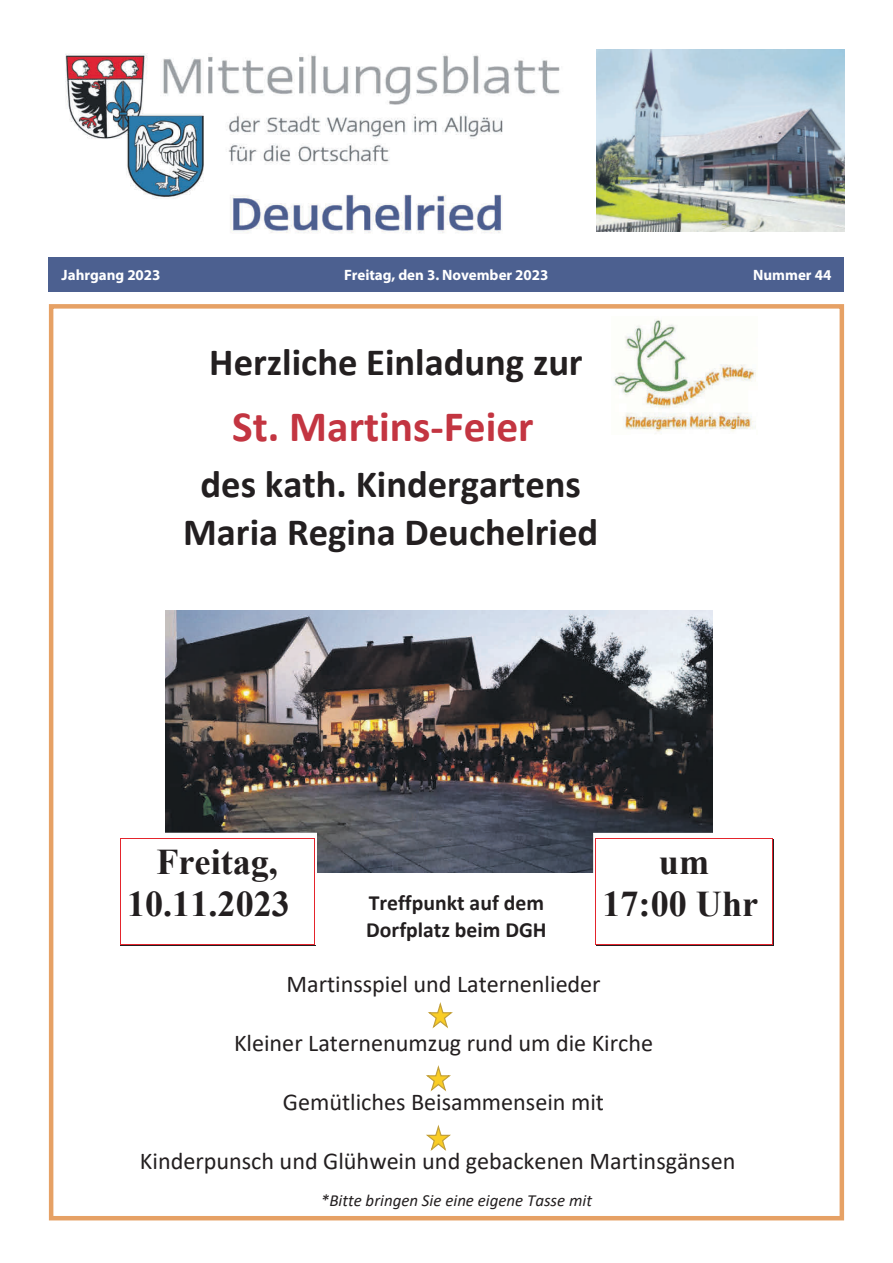
<style>
.page{position:relative;width:893px;height:1263px;background:#fff}
.page>*{position:absolute;margin:0;border:0;box-sizing:border-box;transform-origin:0 0}
.t1{font:700 43.35px "Calibri";color:#c33541}
.t2{font:700 38.7px/47.2px "Calibri";color:#231f20;text-align:center}
.t3{font:700 36.15px/42.3px "Times New Roman";color:#231f20;text-align:center}
.t4{font:24.15px "Calibri";color:#231f20}
.t5{font:700 21.75px/26.5px "Calibri";color:#231f20}
.t6{font:italic 16.95px "Calibri";color:#231f20}
.t7{font:700 15px "Myriad Pro";color:#fff}
</style>
<div class="page">
<div style="left:49px;top:257px;width:795px;height:34px;background:#4c6090"></div>
<img style="left:65px;top:53px;width:495px;height:181px">
<img style="left:596px;top:50px;width:248px;height:181px">
<img style="left:166px;top:610px;width:547px;height:263px">
<div style="left:118px;top:833px;width:198px;height:117px;background:#fff"></div>
<hr style="left:121px;top:838px;width:193px;height:1px;background:#e4242c">
<hr style="left:120px;top:839px;width:1px;height:43px;background:#e4242c">
<hr style="left:315px;top:839px;width:1px;height:43px;background:#231f20">
<hr style="left:314px;top:839px;width:1px;height:43px;background:#e4242c">
<hr style="left:121px;top:945px;width:193px;height:1px;background:#231f20">
<hr style="left:121px;top:944px;width:193px;height:1px;background:#e4242c">
<hr style="left:120px;top:882px;width:1px;height:62px;background:#e4242c">
<hr style="left:315px;top:882px;width:1px;height:62px;background:#231f20">
<hr style="left:314px;top:882px;width:1px;height:62px;background:#e4242c">
<div style="left:594px;top:833px;width:181px;height:117px;background:#fff"></div>
<hr style="left:596px;top:838px;width:176px;height:1px;background:#e4242c">
<hr style="left:595px;top:839px;width:1px;height:43px;background:#e4242c">
<hr style="left:773px;top:839px;width:1px;height:43px;background:#231f20">
<hr style="left:772px;top:839px;width:1px;height:43px;background:#e4242c">
<hr style="left:596px;top:945px;width:176px;height:1px;background:#231f20">
<hr style="left:596px;top:944px;width:176px;height:1px;background:#e4242c">
<hr style="left:595px;top:882px;width:1px;height:62px;background:#e4242c">
<hr style="left:773px;top:882px;width:1px;height:62px;background:#231f20">
<hr style="left:772px;top:882px;width:1px;height:62px;background:#e4242c">
<img style="left:613px;top:319px;width:143px;height:115px">
<svg style="left:428px;top:1002px;width:25px;height:27px"></svg>
<svg style="left:426px;top:1125px;width:25px;height:26px"></svg>
<svg style="left:426px;top:1065px;width:25px;height:27px"></svg>
<div style="left:49px;top:304px;width:795px;height:916px;border:4px solid #e6a165"></div>
<p class="t7" style="left:62px;top:265px;width:100px">Jahrgang 2023</p>
<p class="t7" style="left:344px;top:265px;width:206px">Freitag, den 3. November 2023</p>
<p class="t7" style="left:753px;top:265px;width:80px">Nummer 44</p>
<h2 class="t2" style="left:209px;top:338px;width:375px">Herzliche Einladung zur</h2>
<h1 class="t1" style="left:232px;top:396px;width:303px">St. Martins-Feier</h1>
<h2 class="t2" style="left:183px;top:460px;width:416px">des kath. Kindergartens<br>Maria Regina Deuchelried</h2>
<h3 class="t3" style="left:127px;top:839px;width:164px">Freitag,<br>10.11.2023</h3>
<h3 class="t3" style="left:602px;top:840px;width:157px">um<br>17:00 Uhr</h3>
<p class="t5" style="left:366px;top:889px;width:182px">Treffpunkt auf dem<br>Dorfplatz beim DGH</p>
<p class="t4" style="left:286px;top:967px;width:316px">Martinsspiel und Laternenlieder</p>
<p class="t4" style="left:234px;top:1026px;width:421px">Kleiner Laternenumzug rund um die Kirche</p>
<p class="t4" style="left:283px;top:1085px;width:322px">Gemütliches Beisammensein mit</p>
<p class="t4" style="left:140px;top:1144px;width:597px">Kinderpunsch und Glühwein und gebackenen Martinsgänsen</p>
<p class="t6" style="left:321px;top:1189px;width:273px">*Bitte bringen Sie eine eigene Tasse mit</p>
</div>
